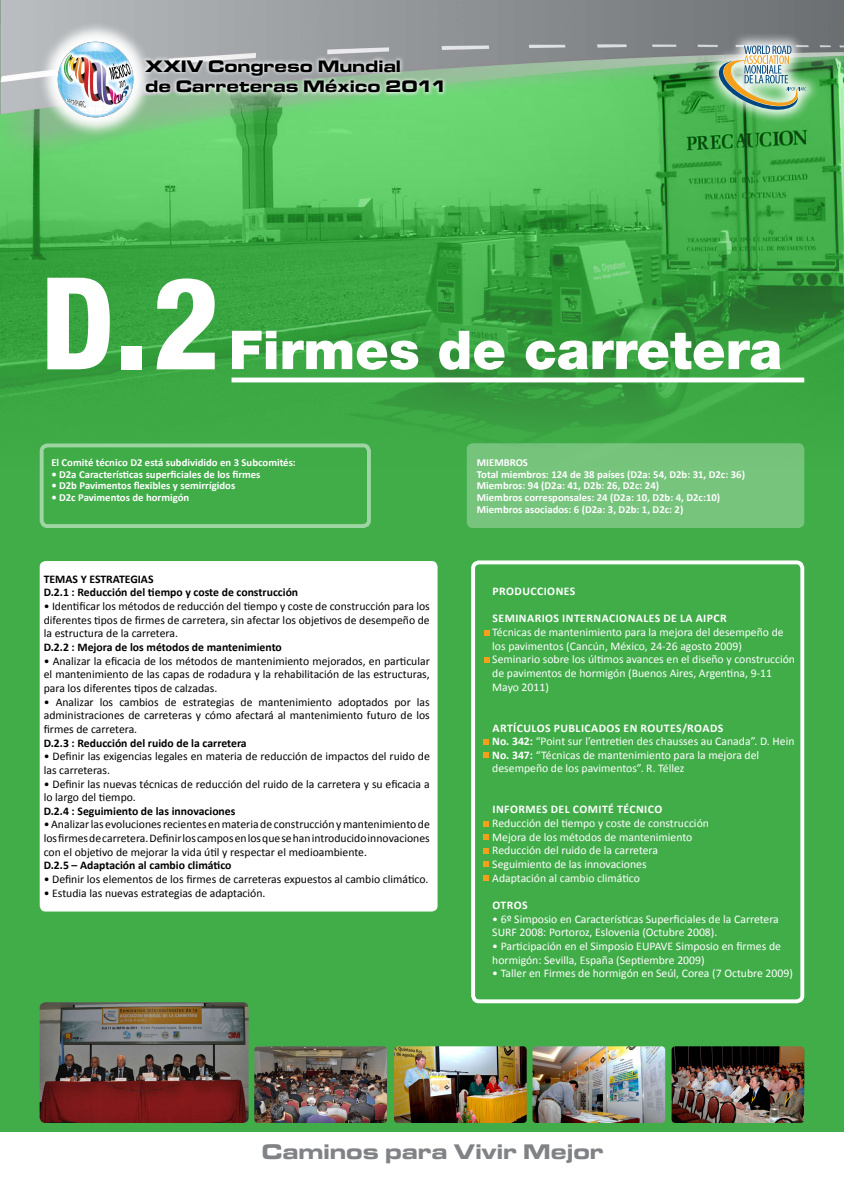
<style>
.page{position:relative;width:844px;height:1191px;background:#fff}
.page>*{position:absolute;margin:0;border:0;box-sizing:border-box;transform-origin:0 0}
.t1{font:800 condensed 128.24px "Helvetica Neue";color:#fff}
.t2{font:900 53.58px "Helvetica Neue";color:#fff}
.t3{font:21.91px "Microgramma D Bold Exte";letter-spacing:.03em;color:#808285}
.t4{font:17.29px/20.7px "Microgramma D Bold Exte";letter-spacing:.03em;color:#000}
.t5{font:11.69px/13.6px "Calibri";color:#000}
.t6{font:11.69px/13.6px "Calibri";color:#fff}
.t7{font:700 11.69px/13.6px "Calibri";color:#000}
.t8{font:700 11.69px "Calibri";letter-spacing:.04em;color:#fff}
.t9{font:700 10.71px/11.7px "Calibri";color:#fff}
.s1{font-weight:700}
</style>
<div class="page">
<div style="left:0;top:0;width:843px;height:1131px;background:#41ad49"></div>
<img style="left:0;top:192px;width:843px;height:274px">
<img style="left:0;top:0;width:843px;height:192px">
<div style="left:36px;top:20px;width:155px;height:154px;background:#fff;opacity:.97"></div>
<img style="left:46px;top:29px;width:100px;height:100px">
<svg style="left:67px;top:99px;width:18px;height:9px"></svg>
<svg style="left:109px;top:63px;width:22px;height:25px"></svg>
<div style="left:703px;top:31px;width:126px;height:103px;background:#fff;opacity:.94"></div>
<img style="left:715px;top:46px;width:90px;height:67px">
<div style="left:140px;top:55px;width:366px;height:55px;background:#fff;opacity:.95"></div>
<div style="left:40px;top:561px;width:397px;height:350px;background:#fff;border-radius:6px"></div>
<div style="left:466px;top:443px;width:338px;height:85px;background:#77c47d;border-radius:6px"></div>
<div style="left:231px;top:377px;width:573px;height:5px;background:#fff"></div>
<svg style="left:484px;top:630px;width:5px;height:5px"></svg>
<svg style="left:484px;top:657px;width:5px;height:6px"></svg>
<svg style="left:483px;top:752px;width:6px;height:6px"></svg>
<svg style="left:483px;top:821px;width:6px;height:5px"></svg>
<svg style="left:483px;top:834px;width:6px;height:6px"></svg>
<svg style="left:483px;top:848px;width:6px;height:5px"></svg>
<svg style="left:483px;top:861px;width:6px;height:6px"></svg>
<svg style="left:483px;top:875px;width:6px;height:6px"></svg>
<svg style="left:483px;top:739px;width:6px;height:6px"></svg>
<div style="left:471px;top:560px;width:333px;height:443px;border:4px solid #fff;border-radius:6px"></div>
<div style="left:40px;top:443px;width:331px;height:85px;border:4px solid #fff;border-radius:6px"></div>
<img style="left:40px;top:1002px;width:208px;height:121px">
<img style="left:254px;top:1046px;width:133px;height:77px">
<img style="left:394px;top:1046px;width:132px;height:77px">
<img style="left:532px;top:1046px;width:133px;height:77px">
<img style="left:671px;top:1046px;width:133px;height:77px">
<p class="t4" style="left:145px;top:55px;width:303px">XXIV Congreso Mundial<br>de Carreteras México 2011</p>
<p class="t1" style="left:41px;top:244px;width:180px">D.2</p>
<p class="t2" style="left:229px;top:318px;width:554px">Firmes de carretera</p>
<p class="t9" style="left:51px;top:456px;width:246px">El Comité técnico D2 está subdividido en 3 Subcomités:</p>
<p class="t9" style="left:51px;top:468px;width:211px">• D2a Características superficiales de los firmes</p>
<p class="t9" style="left:51px;top:479px;width:185px">• D2b Pavimentos flexibles y semirrígidos</p>
<p class="t9" style="left:51px;top:491px;width:139px">• D2c Pavimentos de hormigón</p>
<p class="t7" style="left:44px;top:571px;width:256px">TEMAS Y ESTRATEGIAS<br>D.2.1 : Reducción del tiempo y coste de construcción</p>
<p class="t5" style="left:44px;top:599px;width:387px">• Identificar los métodos de reducción del tiempo y coste de construcción para los diferentes tipos de firmes de carretera, sin afectar los objetivos de desempeño de la estructura de la carretera.<br><span class="s1">D.2.2 : Mejora de los métodos de mantenimiento</span></p>
<p class="t5" style="left:44px;top:653px;width:387px;text-align:justify">• Analizar la eficacia de los métodos de mantenimiento mejorados, en particular el mantenimiento de las capas de rodadura y la rehabilitación de las estructuras, para los diferentes tipos de calzadas.</p>
<p class="t5" style="left:44px;top:694px;width:387px">• Analizar los cambios de estrategias de mantenimiento adoptados por las administraciones de carreteras y cómo afectará al mantenimiento futuro de los firmes de carretera.<br><span class="s1">D.2.3 : Reducción del ruido de la carretera</span></p>
<p class="t5" style="left:44px;top:749px;width:387px">• Definir las exigencias legales en materia de reducción de impactos del ruido de las carreteras.</p>
<p class="t5" style="left:44px;top:776px;width:387px">• Definir las nuevas técnicas de reducción del ruido de la carretera y su eficacia a lo largo del tiempo.<br><span class="s1">D.2.4 : Seguimiento de las innovaciones</span></p>
<p class="t5" style="left:44px;top:817px;width:387px">• Analizar las evoluciones recientes en materia de construcción y mantenimiento de los firmes de carretera. Definir los campos en los que se han introducido innovaciones con el objetivo de mejorar la vida útil y respectar el medioambiente.<br><span class="s1">D.2.5 – Adaptación al cambio climático</span></p>
<p class="t5" style="left:44px;top:872px;width:386px">• Definir los elementos de los firmes de carreteras expuestos al cambio climático.</p>
<p class="t5" style="left:44px;top:885px;width:223px">• Estudia las nuevas estrategias de adaptación.</p>
<p class="t9" style="left:477px;top:456px;width:269px">MIEMBROS<br>Total miembros: 124 de 38 países (D2a: 54, D2b: 31, D2c: 36)<br>Miembros: 94 (D2a: 41, D2b: 26, D2c: 24)<br>Miembros corresponsales: 24 (D2a: 10, D2b: 4, D2c:10)<br>Miembros asociados: 6 (D2a: 3, D2b: 1, D2c: 2)</p>
<p class="t8" style="left:492px;top:584px;width:84px">PRODUCCIONES</p>
<p class="t8" style="left:492px;top:611px;width:30px">Seminarios</p>
<p class="t8" style="left:562px;top:611px;width:26px">Internaciona</p>
<p class="t6" style="left:492px;top:611px;width:304px;text-indent:151px"><span class="s1">les de la AIPCR<br></span>Técnicas de mantenimiento para la mejora del desempeño de los pavimentos (Cancún, México, 24-26 agosto 2009)<br>Seminario sobre los últimos avances en el diseño y construcción de pavimentos de hormigón (Buenos Aires, Argentina, 9-11<br>Mayo 2011)</p>
<p class="t8" style="left:492px;top:720px;width:96px">Artícu los pu blicados</p>
<p class="t6" style="left:492px;top:720px;width:303px;text-indent:131px"><span class="s1">en Routes/Roads<br>No. 342:</span> “Point sur l’entretien des chausses au Canada”. D. Hein <span class="s1">No. 347:</span> “Técnicas de mantenimiento para la mejora del desempeño de los pavimentos”. R. Téllez</p>
<p class="t6" style="left:492px;top:802px;width:218px"><span class="s1">Informes del Comité Técnico<br></span>Reducción del tiempo y coste de construcción Mejora de los métodos de mantenimiento Reducción del ruido de la carretera Seguimiento de las innovaciones<br>Adaptación al cambio climático</p>
<p class="t8" style="left:492px;top:897px;width:16px">Otros</p>
<p class="t6" style="left:492px;top:911px;width:288px">• 6º Simposio en Características Superficiales de la Carretera<br>SURF 2008: Portoroz, Eslovenia (Octubre 2008).</p>
<p class="t6" style="left:492px;top:938px;width:290px">• Participación en el Simposio EUPAVE Simposio en firmes de hormigón: Sevilla, España (Septiembre 2009)</p>
<p class="t6" style="left:492px;top:966px;width:302px">• Taller en Firmes de hormigón en Seúl, Corea (7 Octubre 2009)</p>
<p class="t3" style="left:262px;top:1136px;width:342px">Caminos para Vivir Mejor</p>
</div>
